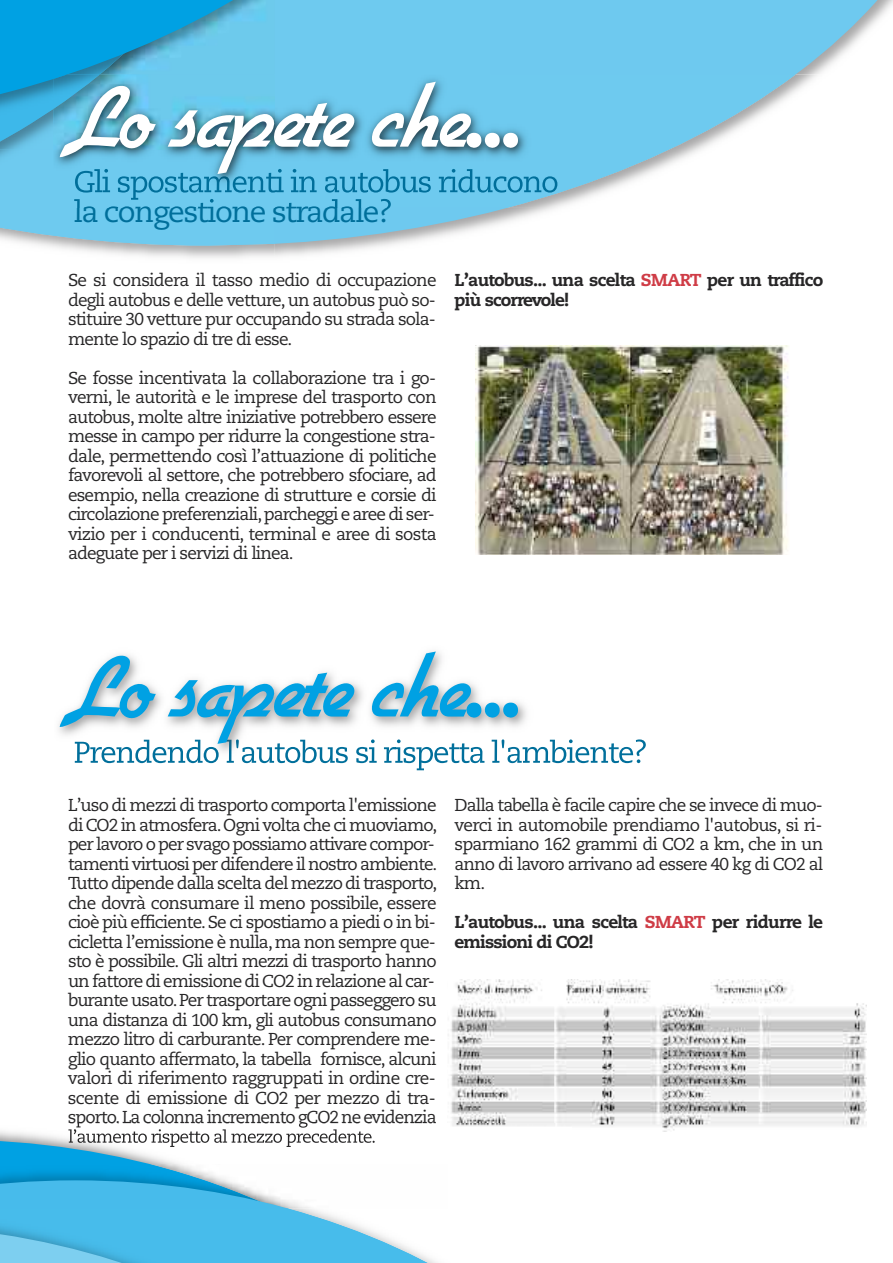
<style>
.page{position:relative;width:893px;height:1263px;background:#fff}
.page>*{position:absolute;margin:0;border:0;box-sizing:border-box;transform-origin:0 0}
.t1{font:82.5px "Contempo";letter-spacing:-.05em;color:#fff}
.t2{font:82.5px "Contempo";letter-spacing:-.05em;color:#00a1e3}
.t3{font:30px "Caecilia";letter-spacing:-.05em;color:#006f9b}
.t4{font:17.25px/19.5px "Caecilia";letter-spacing:-.05em;color:#272627;text-align:justify}
.t5{font:800 17.25px/19.5px "Caecilia";letter-spacing:-.04em;color:#272627}
.s1{color:#cf3c46}
</style>
<div class="page">
<svg style="left:275px;top:0;width:618px;height:246px;fill:#6ec9ef"></svg>
<svg style="left:0;top:150px;width:255px;height:111px;background:#92d1eb"></svg>
<img style="left:471px;top:0;width:20px;height:74px">
<img style="left:0;top:144px;width:53px;height:6px">
<img style="left:0;top:130px;width:53px;height:14px">
<svg style="left:0;top:0;width:471px;height:130px;background:#44b6e5"></svg>
<img style="left:448px;top:979px;width:418px;height:152px">
<img style="left:476px;top:345px;width:313px;height:209px">
<img style="left:0;top:1123px;width:436px;height:17px">
<img style="left:448px;top:1123px;width:123px;height:8px">
<img style="left:69px;top:1123px;width:115px;height:4px">
<img style="left:68px;top:1129px;width:107px;height:11px">
<svg style="left:0;top:1140px;width:375px;height:24px"></svg>
<img style="left:0;top:1164px;width:226px;height:16px">
<svg style="left:0;top:1180px;width:310px;height:28px;background:#64c1e7"></svg>
<img style="left:0;top:1208px;width:357px;height:17px">
<svg style="left:0;top:1225px;width:437px;height:38px;background:#61c3eb"></svg>
<img style="left:796px;top:74px;width:66px;height:134px">
<img style="left:275px;top:74px;width:521px;height:134px">
<img style="left:53px;top:150px;width:222px;height:58px">
<img style="left:53px;top:74px;width:438px;height:76px">
<img style="left:53px;top:74px;width:47px;height:35px">
<img style="left:53px;top:74px;width:14px;height:5px">
<img style="left:75px;top:169px;width:190px;height:31px">
<img style="left:74px;top:199px;width:176px;height:9px">
<img style="left:59px;top:651px;width:587px;height:120px">
<img style="left:75px;top:739px;width:199px;height:24px">
<h1 class="t1" style="left:68px;top:70px;width:453px">Lo sapete che...</h1>
<h2 class="t3" style="left:74px;top:199px;width:321px">la congestione stradale?</h2>
<p class="t4" style="left:68px;top:272px;width:370px">Se si considera il tasso medio di occupazione degli autobus e delle vetture, un autobus può so&shy;stituire 30 vetture pur occupando su strada sola&shy;mente lo spazio di tre di esse.</p>
<p class="t4" style="left:68px;top:370px;width:370px">Se fosse incentivata la collaborazione tra i go&shy;verni, le autorità e le imprese del trasporto con autobus, molte altre iniziative potrebbero essere messe in campo per ridurre la congestione stra&shy;dale, permettendo così l’attuazione di politiche favorevoli al settore, che potrebbero sfociare, ad esempio, nella creazione di strutture e corsie di circolazione preferenziali,parcheggi e aree di ser&shy;vizio per i conducenti, terminal e aree di sosta adeguate per i servizi di linea.</p>
<p class="t5" style="left:455px;top:272px;width:370px">L’autobus... una scelta <span class="s1">SMART</span> per un traffico più scorrevole!</p>
<h1 class="t2" style="left:68px;top:640px;width:453px">Lo sapete che...</h1>
<p class="t4" style="left:68px;top:797px;width:371px;text-align:left">L’uso di mezzi di trasporto comporta l'emissione di CO2 in atmosfera.Ogni volta che ci muoviamo, per lavoro o per svago possiamo attivare compor&shy;tamenti virtuosi per difendere il nostro ambiente.<br>Tutto dipende dalla scelta del mezzo di trasporto, che dovrà consumare il meno possibile, essere cioè più efficiente. Se ci spostiamo a piedi o in bi&shy;cicletta l’emissione è nulla, ma non sempre que&shy;sto è possibile. Gli altri mezzi di trasporto hanno un fattore di emissione di CO2 in relazione al car&shy;burante usato.Per trasportare ogni passeggero su una distanza di 100 km, gli autobus consumano mezzo litro di carburante. Per comprendere me&shy;glio quanto affermato, la tabella fornisce, alcuni valori di riferimento raggruppati in ordine cre&shy;scente di emissione di CO2 per mezzo di tra&shy;sporto.La colonna incremento gCO2 ne evidenzia</p>
<p class="t4" style="left:455px;top:797px;width:370px">Dalla tabella è facile capire che se invece di muo&shy;verci in automobile prendiamo l'autobus, si ri&shy;sparmiano 162 grammi di CO2 a km, che in un anno di lavoro arrivano ad essere 40 kg di CO2 al km.</p>
<p class="t5" style="left:455px;top:914px;width:370px">L’autobus... una scelta <span class="s1">SMART</span> per ridurre le emissioni di CO2!</p>
</div>
